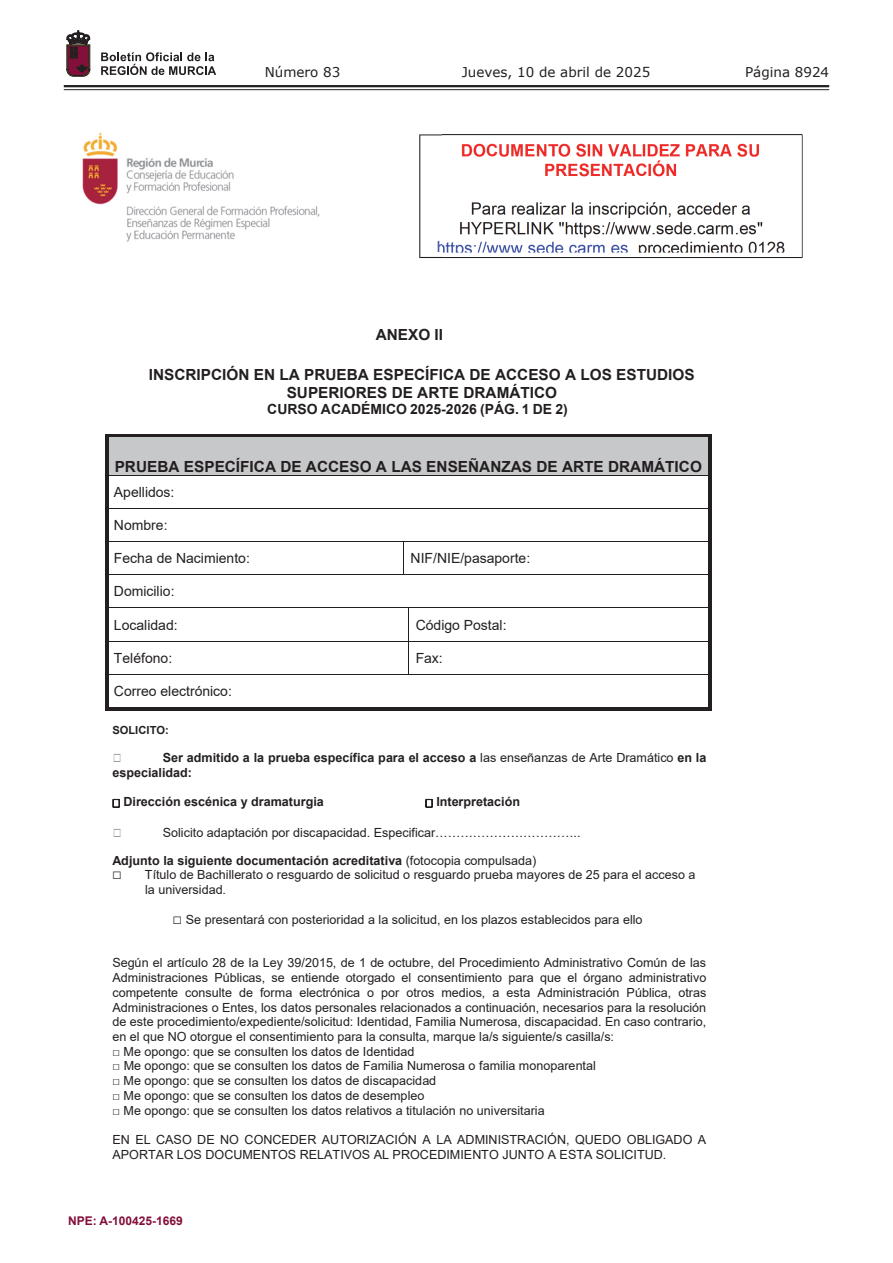
<style>
.page{position:relative;width:893px;height:1263px;background:#fff}
.page>*{position:absolute;margin:0;border:0;box-sizing:border-box;transform-origin:0 0}
.t1{font:700 15.3px/18.1px "Arial";color:#231f20;text-align:center}
.t2{font:13.95px "Arial";color:#231f20}
.t3{font:700 13.95px "Arial";color:#231f20}
.t4{font:13.5px "Verdana";color:#231f20}
.t5{font:12.6px/14.7px "Arial";color:#231f20}
.t6{font:700 12.6px/14.7px "Arial";color:#231f20}
.t7{font:700 12px "Arial";color:#830f3b}
.t8{font:700 11.1px "Arial";color:#231f20}
.s1{font-weight:400}
</style>
<div class="page">
<hr style="left:64px;top:85px;width:765px;height:2px;background:#231f20">
<hr style="left:64px;top:89px;width:765px;height:1px;background:#231f20">
<svg style="left:101px;top:52px;width:115px;height:23px"></svg>
<svg style="left:67px;top:31px;width:23px;height:45px"></svg>
<img style="left:82px;top:132px;width:238px;height:110px">
<svg style="left:419px;top:134px;width:384px;height:124px"></svg>
<img style="left:443px;top:134px;width:359px;height:122px">
<div style="left:114px;top:438px;width:589px;height:19px;background:#c7c8ca"></div>
<div style="left:114px;top:457px;width:589px;height:18px;background:#c7c8ca"></div>
<svg style="left:105px;top:434px;width:604px;height:4px;background:#4b484a"></svg>
<hr style="left:108px;top:438px;width:601px;height:1px;background:#c7c8ca">
<svg style="left:709px;top:434px;width:3px;height:4px"></svg>
<hr style="left:105px;top:438px;width:3px;height:37px;background:#231f20">
<hr style="left:709px;top:438px;width:3px;height:37px;background:#231f20">
<hr style="left:105px;top:475px;width:607px;height:1px;background:#231f20">
<hr style="left:105px;top:476px;width:3px;height:32px;background:#231f20">
<hr style="left:709px;top:476px;width:3px;height:32px;background:#231f20">
<hr style="left:105px;top:508px;width:607px;height:1px;background:#231f20">
<hr style="left:105px;top:509px;width:3px;height:32px;background:#231f20">
<hr style="left:709px;top:509px;width:3px;height:32px;background:#231f20">
<hr style="left:105px;top:541px;width:607px;height:1px;background:#231f20">
<hr style="left:105px;top:542px;width:3px;height:32px;background:#231f20">
<hr style="left:403px;top:542px;width:1px;height:32px;background:#231f20">
<hr style="left:709px;top:542px;width:3px;height:32px;background:#231f20">
<hr style="left:105px;top:574px;width:607px;height:1px;background:#231f20">
<hr style="left:105px;top:575px;width:3px;height:32px;background:#231f20">
<hr style="left:709px;top:575px;width:3px;height:32px;background:#231f20">
<hr style="left:105px;top:607px;width:607px;height:1px;background:#231f20">
<hr style="left:105px;top:608px;width:3px;height:33px;background:#231f20">
<hr style="left:408px;top:608px;width:1px;height:33px;background:#231f20">
<hr style="left:709px;top:608px;width:3px;height:33px;background:#231f20">
<hr style="left:105px;top:641px;width:607px;height:1px;background:#231f20">
<hr style="left:105px;top:641px;width:3px;height:33px;background:#231f20">
<hr style="left:408px;top:641px;width:1px;height:33px;background:#231f20">
<hr style="left:709px;top:641px;width:3px;height:33px;background:#231f20">
<hr style="left:105px;top:674px;width:607px;height:1px;background:#231f20">
<hr style="left:105px;top:675px;width:3px;height:35px;background:#231f20">
<hr style="left:105px;top:707px;width:604px;height:3px;background:#231f20">
<hr style="left:709px;top:675px;width:3px;height:35px;background:#231f20">
<p class="t4" style="left:265px;top:62px;width:77px">Número 83</p>
<p class="t4" style="left:462px;top:62px;width:190px">Jueves, 10 de abril de 2025</p>
<p class="t4" style="left:745px;top:62px;width:86px">Página 8924</p>
<p class="t1" style="left:376px;top:326px;width:69px">ANEXO II</p>
<p class="t1" style="left:149px;top:365px;width:547px">INSCRIPCIÓN EN LA PRUEBA ESPECÍFICA DE ACCESO A LOS ESTUDIOS<br>SUPERIORES DE ARTE DRAMÁTICO</p>
<p class="t3" style="left:267px;top:399px;width:302px">CURSO ACADÉMICO 2025-2026 (PÁG. 1 DE 2)</p>
<p class="t1" style="left:115px;top:458px;width:589px">PRUEBA ESPECÍFICA DE ACCESO A LAS ENSEÑANZAS DE ARTE DRAMÁTICO</p>
<p class="t2" style="left:114px;top:482px;width:62px">Apellidos:</p>
<p class="t2" style="left:114px;top:515px;width:55px">Nombre:</p>
<p class="t2" style="left:114px;top:549px;width:137px">Fecha de Nacimiento:</p>
<p class="t2" style="left:411px;top:549px;width:121px">NIF/NIE/pasaporte:</p>
<p class="t2" style="left:114px;top:582px;width:62px">Domicilio:</p>
<p class="t2" style="left:114px;top:615px;width:65px">Localidad:</p>
<p class="t2" style="left:416px;top:615px;width:92px">Código Postal:</p>
<p class="t2" style="left:114px;top:648px;width:60px">Teléfono:</p>
<p class="t2" style="left:416px;top:648px;width:29px">Fax:</p>
<p class="t2" style="left:114px;top:681px;width:119px">Correo electrónico:</p>
<p class="t8" style="left:112px;top:723px;width:58px">SOLICITO:</p>
<p class="t6" style="left:113px;top:750px;width:595px;text-indent:50px">Ser admitido a la prueba específica para el acceso a <span class="s1">las enseñanzas de Arte Dramático</span> en la especialidad:</p>
<p class="t6" style="left:123px;top:795px;width:202px">Dirección escénica y dramaturgia</p>
<p class="t6" style="left:436px;top:795px;width:85px">Interpretación</p>
<p class="t5" style="left:163px;top:825px;width:419px">Solicito adaptación por discapacidad. Especificar……………………………..</p>
<p class="t6" style="left:112px;top:853px;width:425px">Adjunto la siguiente documentación acreditativa <span class="s1">(fotocopia compulsada)</span></p>
<p class="t5" style="left:145px;top:867px;width:552px">Título de Bachillerato o resguardo de solicitud o resguardo prueba mayores de 25 para el acceso a la universidad.</p>
<p class="t5" style="left:173px;top:912px;width:471px">☐ Se presentará con posterioridad a la solicitud, en los plazos establecidos para ello</p>
<p class="t5" style="left:112px;top:955px;width:595px;text-align:justify">Según el artículo 28 de la Ley 39/2015, de 1 de octubre, del Procedimiento Administrativo Común de las Administraciones Públicas, se entiende otorgado el consentimiento para que el órgano administrativo competente consulte de forma electrónica o por otros medios, a esta Administración Pública, otras Administraciones o Entes, los datos personales relacionados a continuación, necesarios para la resolución de este procedimiento/expediente/solicitud: Identidad, Familia Numerosa, discapacidad. En caso contrario, en el que NO otorgue el consentimiento para la consulta, marque la/s siguiente/s casilla/s:</p>
<p class="t5" style="left:112px;top:1044px;width:304px">□ Me opongo: que se consulten los datos de Identidad</p>
<p class="t5" style="left:113px;top:1058px;width:485px">□ Me opongo: que se consulten los datos de Familia Numerosa o familia monoparental</p>
<p class="t5" style="left:112px;top:1073px;width:325px">□ Me opongo: que se consulten los datos de discapacidad</p>
<p class="t5" style="left:112px;top:1088px;width:313px">□ Me opongo: que se consulten los datos de desempleo</p>
<p class="t5" style="left:112px;top:1103px;width:434px">□ Me opongo: que se consulten los datos relativos a titulación no universitaria</p>
<p class="t5" style="left:112px;top:1132px;width:595px">EN EL CASO DE NO CONCEDER AUTORIZACIÓN A LA ADMINISTRACIÓN, QUEDO OBLIGADO A<br>APORTAR LOS DOCUMENTOS RELATIVOS AL PROCEDIMIENTO JUNTO A ESTA SOLICITUD.</p>
<p class="t7" style="left:68px;top:1212px;width:116px">NPE: A-100425-1669</p>
</div>
